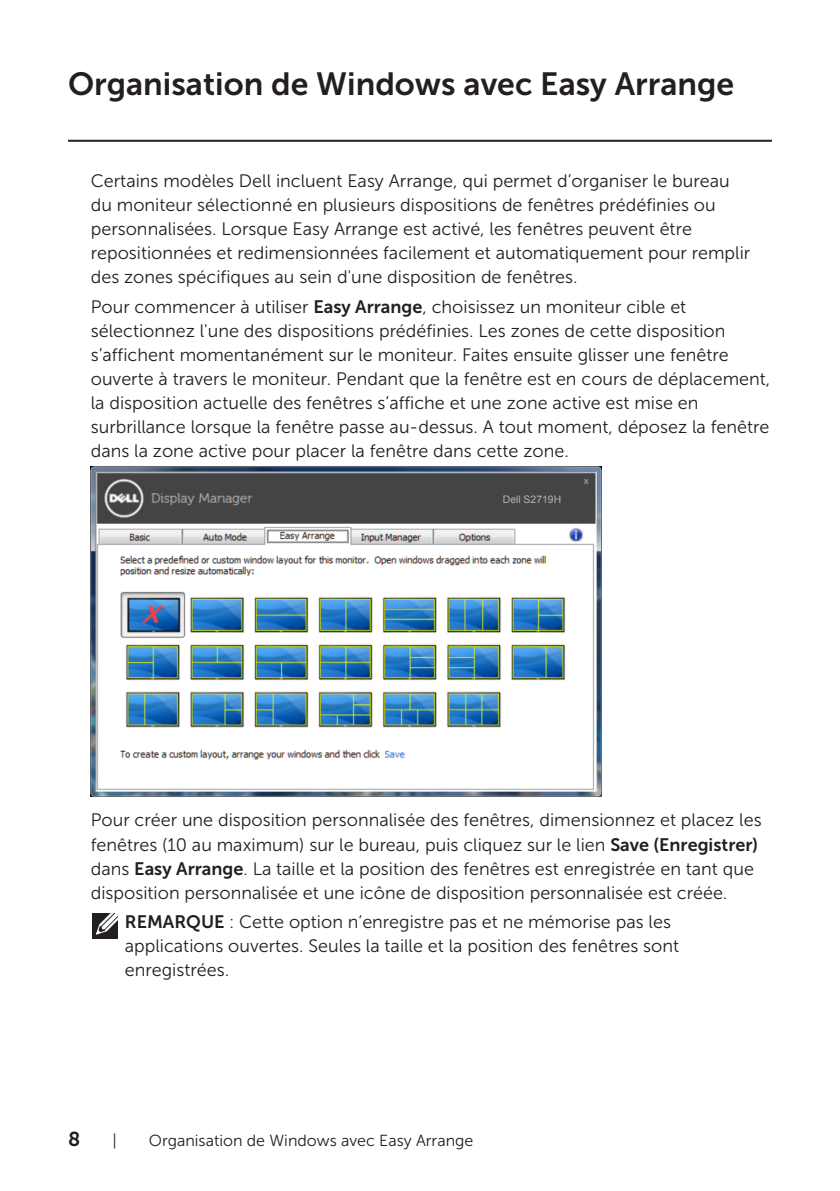
<style>
.page{position:relative;width:840px;height:1191px;background:#fff}
.page>*{position:absolute;margin:0;border:0;box-sizing:border-box;transform-origin:0 0}
.Head_1{font:32px "Museo Sans For Dell 700";color:#231f20}
.t1{font:20px "Museo Sans For Dell 700";color:#231f20}
.Paragraph{font:18px/24px "Museo Sans For Dell 300";color:#231f20}
.Note{font:18px/24px "Museo Sans For Dell 300";color:#231f20}
.t2{font:16px "Museo Sans For Dell 300";color:#231f20}
.t3{font:10.4px "Arial";color:#aeb4ba}
.s1{font-family:"Museo Sans For Dell 700"}
</style>
<div class="page">
<hr style="left:68px;top:140px;width:703px;height:2px;background:#231f20">
<img style="left:91px;top:466px;width:510px;height:331px">
<div style="left:500px;top:492px;width:89px;height:14px;background:#444"></div>
<div style="left:92px;top:913px;width:26px;height:25px;background:#231f20"></div>
<svg style="left:95px;top:913px;width:23px;height:22px"></svg>
<p class="Head_1" style="left:68px;top:66px;width:667px">Organisation de Windows avec Easy Arrange</p>
<p class="Paragraph" style="left:91px;top:169px;width:660px">Certains modèles Dell incluent Easy Arrange, qui permet d’organiser le bureau du moniteur sélectionné en plusieurs dispositions de fenêtres prédéfinies ou personnalisées. Lorsque Easy Arrange est activé, les fenêtres peuvent être repositionnées et redimensionnées facilement et automatiquement pour remplir des zones spécifiques au sein d'une disposition de fenêtres.</p>
<p class="Paragraph" style="left:91px;top:295px;width:680px">Pour commencer à utiliser <span class="s1">Easy Arrange</span>, choisissez un moniteur cible et sélectionnez l'une des dispositions prédéfinies. Les zones de cette disposition s’affichent momentanément sur le moniteur. Faites ensuite glisser une fenêtre ouverte à travers le moniteur. Pendant que la fenêtre est en cours de déplacement, la disposition actuelle des fenêtres s’affiche et une zone active est mise en surbrillance lorsque la fenêtre passe au-dessus. A tout moment, déposez la fenêtre dans la zone active pour placer la fenêtre dans cette zone.</p>
<p class="t3" style="left:502px;top:492px;width:60px">Dell S2719H</p>
<p class="Paragraph" style="left:91px;top:808px;width:672px">Pour créer une disposition personnalisée des fenêtres, dimensionnez et placez les fenêtres (10 au maximum) sur le bureau, puis cliquez sur le lien <span class="s1">Save (Enregistrer) </span>dans <span class="s1">Easy Arrange</span>. La taille et la position des fenêtres est enregistrée en tant que disposition personnalisée et une icône de disposition personnalisée est créée.</p>
<p class="Note" style="left:125px;top:910px;width:555px"><span class="s1">REMARQUE</span> : Cette option n’enregistre pas et ne mémorise pas les applications ouvertes. Seules la taille et la position des fenêtres sont enregistrées.</p>
<p class="t1" style="left:68px;top:1127px;width:14px">8</p>
<p class="t2" style="left:112px;top:1131px;width:6px">|</p>
<p class="t2" style="left:149px;top:1131px;width:326px">Organisation de Windows avec Easy Arrange</p>
</div>
